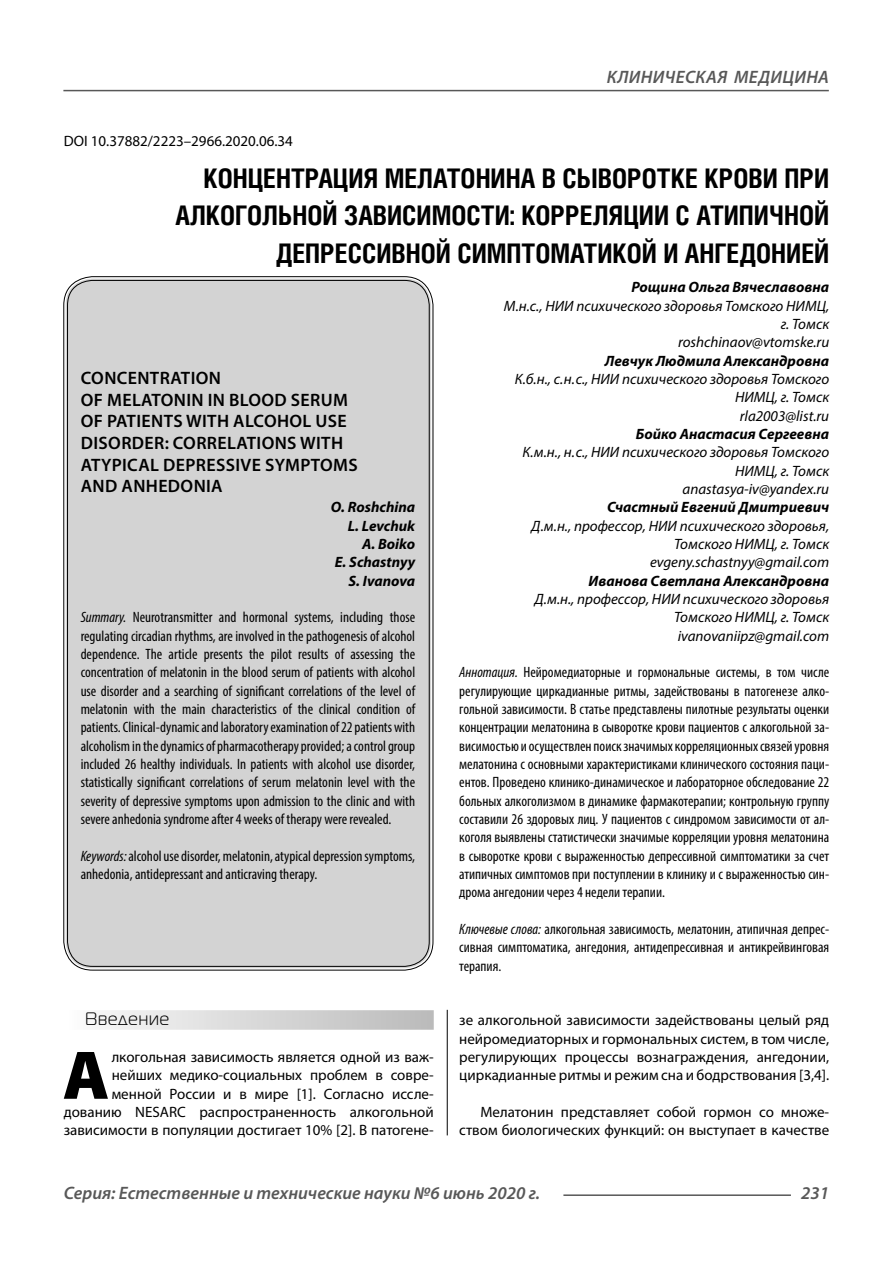
<style>
.page{position:relative;width:893px;height:1263px;background:#fff}
.page>*{position:absolute;margin:0;border:0;box-sizing:border-box;transform-origin:0 0}
.t1{font:900 69.3px "Myriad Pro";color:#000}
.t2{font:700 27px/37.5px "Helios Cond C";color:#000;text-align:right}
.t3{font:600 18px/21.6px "Myriad Pro";letter-spacing:.02em;color:#000}
.t4{font:italic 600 18px "Myriad Pro";color:#585858}
.t5{font:italic 600 18px "Myriad Pro";letter-spacing:.02em;color:#585858}
.t6{font:18px "Magistral C";letter-spacing:.05em;color:#000}
.t7{font:condensed 15px/18.3px "Myriad Pro";color:#000;text-align:justify}
.t8{font:italic 15px/18.3px "Myriad Pro";color:#000;text-align:right}
.t9{font:15px/18.3px "Myriad Pro";color:#000;text-align:right}
.t10{font:italic 700 15px/18.3px "Myriad Pro";color:#000;text-align:right}
.s1{font-weight:700}
.s2{font-style:italic}
</style>
<div class="page">
<hr style="left:447px;top:999px;width:1px;height:136px;background:#000">
<div style="left:43px;top:989px;width:786px;height:21px;background:#fff"></div>
<div style="left:64px;top:1010px;width:370px;height:20px;background:linear-gradient(to right,#fcfcfc,#bababa)"></div>
<div style="left:66px;top:279px;width:365px;height:689px;background:#d3d3d3;border-radius:27px"></div>
<hr style="left:563px;top:1194px;width:228px;height:2px;background:#585858">
<hr style="left:63px;top:90px;width:766px;height:1px;background:#585858">
<p class="t5" style="left:607px;top:67px;width:224px">КЛИНИЧЕСКАЯ МЕДИЦИНА</p>
<p class="t9" style="left:64px;top:133px;width:231px">DOI 10.37882/2223–2966.2020.06.34</p>
<p class="t2" style="left:175px;top:162px;width:655px">КОНЦЕНТРАЦИЯ МЕЛАТОНИНА В СЫВОРОТКЕ КРОВИ ПРИ<br>АЛКОГОЛЬНОЙ ЗАВИСИМОСТИ: КОРРЕЛЯЦИИ С АТИПИЧНОЙ<br>ДЕПРЕССИВНОЙ СИМПТОМАТИКОЙ И АНГЕДОНИЕЙ</p>
<p class="t8" style="left:504px;top:279px;width:327px"><span class="s1">Рощина Ольга Вячеславовна<br></span>М.н.с., НИИ психического здоровья Томского НИМЦ, г. Томск<br>roshchinaov@vtomske.ru<br><span class="s1">Левчук Людмила Александровна<br></span>К.б.н., с. н. с., НИИ психического здоровья Томского<br>НИМЦ, г. Томск<br>rla2003@list.ru<br><span class="s1">Бойко Анастасия Сергеевна<br></span>К.м.н., н. с., НИИ психического здоровья Томского<br>НИМЦ, г. Томск<br>anastasya-iv@yandex.ru<br><span class="s1">Счастный Евгений Дмитриевич<br></span>Д.м.н., профессор, НИИ психического здоровья,<br>Томского НИМЦ, г. Томск evgeny.schastnyy@gmail.com<br><span class="s1">Иванова Светлана Александровна<br></span>Д.м.н., профессор, НИИ психического здоровья<br>Томского НИМЦ, г. Томск<br>ivanovaniipz@gmail.com</p>
<p class="t7" style="left:459px;top:664px;width:371px"><span class="s2">Аннотация.</span> Нейромедиаторные и гормональные системы, в том числе регулирующие циркадианные ритмы, задействованы в патогенезе алко&shy;гольной зависимости. В статье представлены пилотные результаты оценки концентрации мелатонина в сыворотке крови пациентов с алкогольной за&shy;висимостью и осуществлен поиск значимых корреляционных связей уровня мелатонина с основными характеристиками клинического состояния паци&shy;ентов. Проведено клинико-динамическое и лабораторное обследование 22 больных алкоголизмом в динамике фармакотерапии; контрольную группу составили 26 здоровых лиц. У пациентов с синдромом зависимости от ал&shy;коголя выявлены статистически значимые корреляции уровня мелатонина в сыворотке крови с выраженностью депрессивной симптоматики за счет атипичных симптомов при поступлении в клинику и с выраженностью син&shy;дрома ангедонии через 4 недели терапии.</p>
<p class="t7" style="left:459px;top:921px;width:371px"><span class="s2">Ключевые слова:</span> алкогольная зависимость, мелатонин, атипичная депрес&shy;сивная симптоматика, ангедония, антидепрессивная и антикрейвинговая терапия.</p>
<p class="t6" style="left:85px;top:1010px;width:86px">Введение</p>
<p class="t1" style="left:63px;top:1034px;width:48px">А</p>
<p class="t3" style="left:81px;top:367px;width:279px">CONCENTRATION<br>OF MELATONIN IN BLOOD SERUM<br>OF PATIENTS WITH ALCOHOL USE<br>DISORDER: CORRELATIONS WITH<br>ATYPICAL DEPRESSIVE SYMPTOMS<br>AND ANHEDONIA</p>
<p class="t10" style="left:331px;top:498px;width:86px">O. Roshchina<br>L. Levchuk<br>A. Boiko<br>E. Schastnyy<br>S. Ivanova</p>
<p class="t7" style="left:81px;top:610px;width:336px"><span class="s2">Summary.</span> Neurotransmitter and hormonal systems, including those regulating circadian rhythms, are involved in the pathogenesis of alcohol dependence. The article presents the pilot results of assessing the concentration of melatonin in the blood serum of patients with alcohol use disorder and a searching of significant correlations of the level of melatonin with the main characteristics of the clinical condition of patients. Clinical-dynamic and laboratory examination of 22 patients with alcoholism in the dynamics of pharmacotherapy provided; a control group included 26 healthy individuals. In patients with alcohol use disorder, statistically significant correlations of serum melatonin level with the severity of depressive symptoms upon admission to the clinic and with severe anhedonia syndrome after 4 weeks of therapy were revealed.</p>
<p class="t7" style="left:81px;top:848px;width:336px"><span class="s2">Keywords:</span> alcohol use disorder, melatonin, atypical depression symptoms, anhedonia, antidepressant and anticraving therapy.</p>
<p class="t9" style="left:459px;top:1012px;width:371px;text-align:justify">зе алкогольной зависимости задействованы целый ряд нейромедиаторных и гормональных систем, в том числе, регулирующих процессы вознаграждения, ангедонии, циркадианные ритмы и режим сна и бодрствования [3,4].</p>
<p class="t9" style="left:459px;top:1104px;width:371px">Мелатонин представляет собой гормон со множе&shy;ством биологических функций: он выступает в качестве</p>
<p class="t9" style="left:64px;top:1049px;width:371px">лкогольная зависимость является одной из важ&shy;нейших медико-социальных проблем в совре&shy;менной России и в мире [1]. Согласно иссле&shy;дованию NESARС распространенность алкогольной зависимости в популяции достигает 10% [2]. В патогене-</p>
<p class="t4" style="left:64px;top:1182px;width:478px">Серия: Естественные и технические науки №6 июнь 2020 г.</p>
<p class="t4" style="left:801px;top:1182px;width:30px">231</p>
</div>
